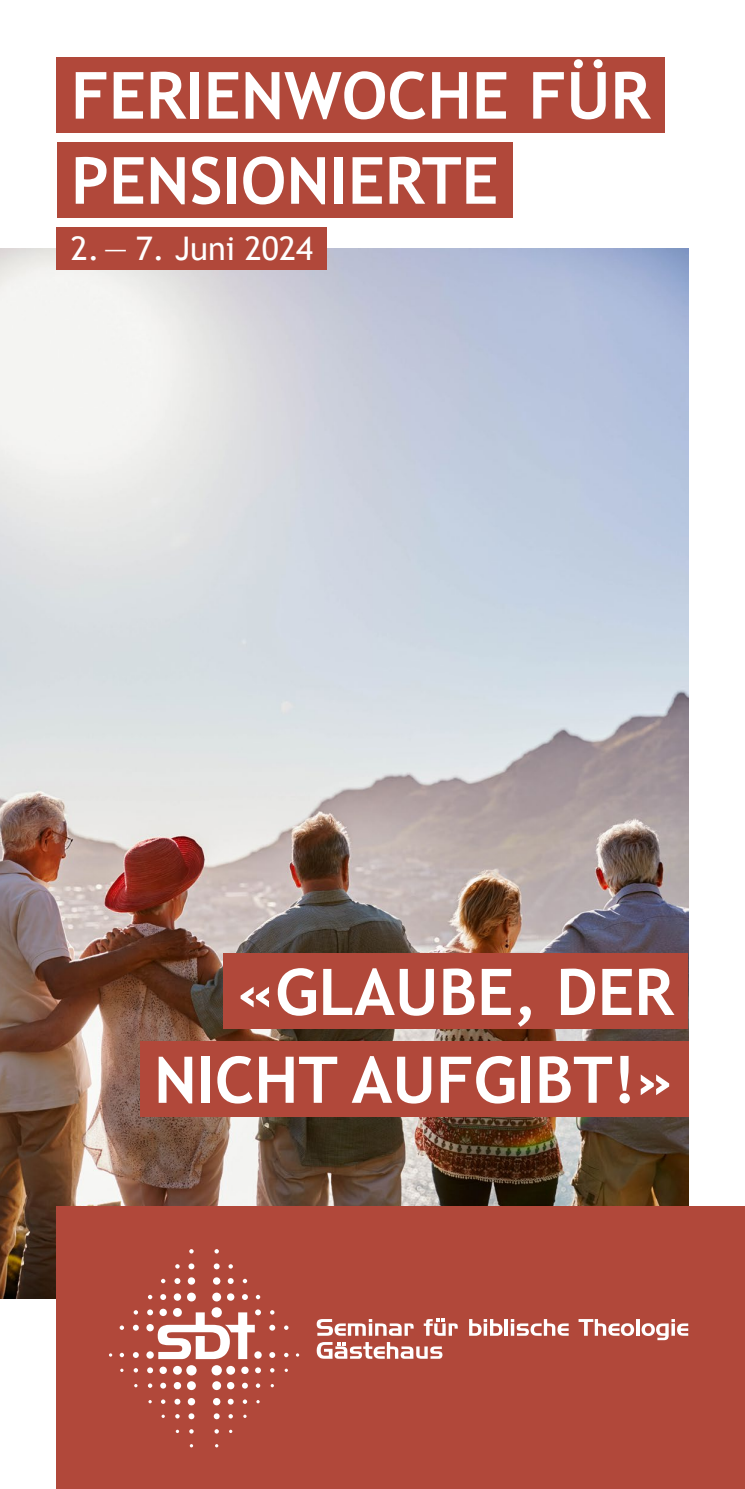
<style>
.page{position:relative;width:745px;height:1489px;background:#fff}
.page>*{position:absolute;margin:0;border:0;box-sizing:border-box;transform-origin:0 0}
.t1{font:700 65px "Trebuchet MS";color:#fff}
.t2{font:700 64.5px/87.8px "Trebuchet MS";color:#fff;text-align:right}
.t3{font:32.5px "Trebuchet MS";color:#fff}
</style>
<div class="page">
<img style="left:0;top:249px;width:687px;height:1049px">
<div style="left:57px;top:1206px;width:687px;height:282px;background:#b1483a"></div>
<svg style="left:316px;top:1342px;width:126px;height:16px"></svg>
<div style="left:173px;top:1365px;width:9px;height:9px;background:#fff;border-radius:50%"></div>
<div style="left:186px;top:1364px;width:10px;height:11px;background:#fff;border-radius:50%"></div>
<svg style="left:211px;top:1364px;width:11px;height:11px"></svg>
<svg style="left:211px;top:1307px;width:11px;height:10px"></svg>
<div style="left:159px;top:1366px;width:8px;height:7px;background:#fff;border-radius:50%"></div>
<div style="left:174px;top:1381px;width:7px;height:8px;background:#fff;border-radius:50%"></div>
<svg style="left:133px;top:1352px;width:6px;height:5px"></svg>
<svg style="left:147px;top:1367px;width:6px;height:6px"></svg>
<svg style="left:160px;top:1382px;width:6px;height:6px"></svg>
<svg style="left:174px;top:1398px;width:6px;height:6px"></svg>
<svg style="left:120px;top:1352px;width:4px;height:4px"></svg>
<svg style="left:148px;top:1400px;width:4px;height:3px"></svg>
<svg style="left:133px;top:1368px;width:5px;height:4px"></svg>
<svg style="left:148px;top:1383px;width:4px;height:4px"></svg>
<svg style="left:161px;top:1399px;width:4px;height:4px"></svg>
<svg style="left:175px;top:1414px;width:4px;height:4px"></svg>
<svg style="left:187px;top:1380px;width:9px;height:9px"></svg>
<div style="left:188px;top:1397px;width:7px;height:8px;background:#fff;border-radius:50%"></div>
<svg style="left:188px;top:1413px;width:6px;height:5px"></svg>
<svg style="left:189px;top:1429px;width:4px;height:4px"></svg>
<div style="left:226px;top:1365px;width:9px;height:9px;background:#fff;border-radius:50%"></div>
<div style="left:241px;top:1366px;width:7px;height:7px;background:#fff;border-radius:50%"></div>
<div style="left:227px;top:1381px;width:7px;height:8px;background:#fff;border-radius:50%"></div>
<svg style="left:269px;top:1352px;width:6px;height:5px"></svg>
<svg style="left:255px;top:1367px;width:6px;height:6px"></svg>
<svg style="left:242px;top:1382px;width:6px;height:6px"></svg>
<svg style="left:227px;top:1398px;width:6px;height:6px"></svg>
<svg style="left:284px;top:1352px;width:4px;height:4px"></svg>
<svg style="left:270px;top:1368px;width:4px;height:4px"></svg>
<svg style="left:256px;top:1383px;width:4px;height:4px"></svg>
<svg style="left:242px;top:1399px;width:5px;height:4px"></svg>
<svg style="left:228px;top:1414px;width:5px;height:4px"></svg>
<svg style="left:212px;top:1380px;width:9px;height:9px"></svg>
<div style="left:213px;top:1397px;width:7px;height:8px;background:#fff;border-radius:50%"></div>
<svg style="left:213px;top:1413px;width:6px;height:5px"></svg>
<svg style="left:214px;top:1429px;width:5px;height:4px"></svg>
<div style="left:227px;top:1293px;width:7px;height:7px;background:#fff;border-radius:50%"></div>
<svg style="left:269px;top:1324px;width:6px;height:6px"></svg>
<svg style="left:242px;top:1294px;width:6px;height:5px"></svg>
<svg style="left:227px;top:1278px;width:6px;height:5px"></svg>
<svg style="left:284px;top:1325px;width:4px;height:4px"></svg>
<svg style="left:270px;top:1310px;width:4px;height:4px"></svg>
<svg style="left:256px;top:1294px;width:4px;height:5px"></svg>
<svg style="left:242px;top:1278px;width:5px;height:5px"></svg>
<svg style="left:228px;top:1264px;width:5px;height:4px"></svg>
<div style="left:212px;top:1292px;width:9px;height:9px;background:#fff;border-radius:50%"></div>
<div style="left:213px;top:1277px;width:7px;height:7px;background:#fff;border-radius:50%"></div>
<svg style="left:213px;top:1263px;width:6px;height:6px"></svg>
<svg style="left:214px;top:1249px;width:5px;height:4px"></svg>
<div style="left:174px;top:1293px;width:7px;height:7px;background:#fff;border-radius:50%"></div>
<svg style="left:133px;top:1324px;width:6px;height:6px"></svg>
<svg style="left:147px;top:1309px;width:114px;height:49px"></svg>
<svg style="left:160px;top:1294px;width:6px;height:5px"></svg>
<svg style="left:174px;top:1278px;width:6px;height:5px"></svg>
<svg style="left:120px;top:1325px;width:4px;height:4px"></svg>
<svg style="left:133px;top:1310px;width:5px;height:4px"></svg>
<svg style="left:148px;top:1294px;width:4px;height:5px"></svg>
<svg style="left:161px;top:1278px;width:4px;height:5px"></svg>
<svg style="left:175px;top:1264px;width:4px;height:4px"></svg>
<div style="left:187px;top:1292px;width:9px;height:9px;background:#fff;border-radius:50%"></div>
<div style="left:188px;top:1277px;width:7px;height:7px;background:#fff;border-radius:50%"></div>
<svg style="left:188px;top:1263px;width:6px;height:6px"></svg>
<svg style="left:189px;top:1249px;width:4px;height:4px"></svg>
<svg style="left:316px;top:1319px;width:97px;height:16px"></svg>
<svg style="left:469px;top:1319px;width:33px;height:16px"></svg>
<hr style="left:504px;top:1318px;width:3px;height:17px;background:#fff">
<svg style="left:510px;top:1319px;width:58px;height:16px"></svg>
<svg style="left:578px;top:1319px;width:55px;height:16px"></svg>
<svg style="left:636px;top:1319px;width:3px;height:16px"></svg>
<svg style="left:641px;top:1319px;width:46px;height:20px"></svg>
<svg style="left:423px;top:1318px;width:34px;height:17px"></svg>
<div style="left:57px;top:57px;width:607px;height:76px;background:#b1483a"></div>
<div style="left:56px;top:227px;width:271px;height:42px;background:#b1483a"></div>
<div style="left:57px;top:142px;width:455px;height:76px;background:#b1483a"></div>
<div style="left:223px;top:953px;width:464px;height:75px;background:#b1483a"></div>
<div style="left:140px;top:1041px;width:547px;height:75px;background:#b1483a"></div>
<p class="t1" style="left:71px;top:55px;width:580px">FERIENWOCHE FÜR</p>
<p class="t1" style="left:71px;top:140px;width:429px">PENSIONIERTE</p>
<p class="t3" style="left:71px;top:229px;width:243px">2.— 7. Juni 2024</p>
<p class="t2" style="left:154px;top:948px;width:521px">«GLAUBE, DER<br>NICHT AUFGIBT!»</p>
</div>
